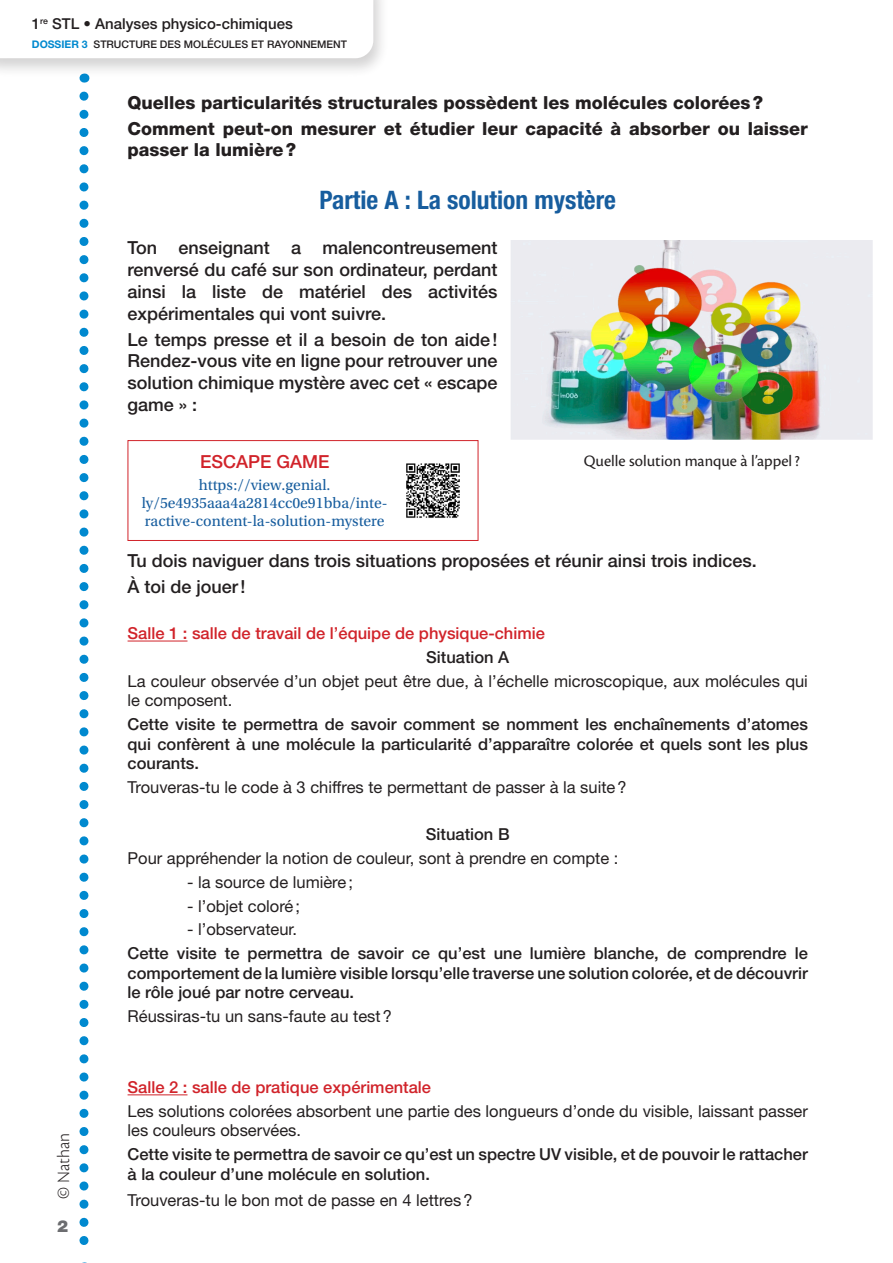
<style>
.page{position:relative;width:893px;height:1263px;background:#fff}
.page>*{position:absolute;margin:0;border:0;box-sizing:border-box;transform-origin:0 0}
.Piste_d_étude{font:700 condensed 25.5px "Helvetica Neue LT Std";color:#175d9e}
.Tx_Consigne_Question{font:500 18px/21.8px "Helvetica Neue LT Std";color:#231f20;text-align:justify}
.Tx_Consigne_Question-2{font:800 18px/21.8px "Helvetica Neue LT Std";color:#231f20}
.Tx_Consigne_Question-3{font:500 18px "Helvetica Neue LT Std";color:#d1232a}
.t1{font:300 18px "Cronos Pro";letter-spacing:-.005em;color:#231f20}
.Tx_Consigne_Question-4{font:500 16.5px/19.5px "Helvetica Neue LT Std";color:#231f20;text-align:justify}
.Tx_Consigne_Question-5{font:16.5px/19.5px "Helvetica Neue LT Std";color:#231f20}
.Tx_Consigne_Question-6{font:500 16.5px "Helvetica Neue LT Std";color:#d1232a}
.Légende{font:16.5px "Cronos Pro";color:#231f20}
.t2{font:900 16.5px "Helvetica Neue LT Std";color:#6c6d70}
.DOC_Source{font:15.75px/18px "Utopia Std";color:#175d9e;text-align:center}
.t3{font:500 15px "Helvetica Neue LT Std";color:#231f20}
.t4{font:500 10.5px "Helvetica Neue LT Std";color:#231f20}
.s1{font-weight:700;color:#0089cf}
</style>
<div class="page">
<svg style="left:79px;top:96px;width:9px;height:1167px"></svg>
<div style="left:0;top:0;width:389px;height:78px;background:#231f20;opacity:.2"></div>
<svg style="left:0;top:0;width:373px;height:58px"></svg>
<div style="left:128px;top:440px;width:350px;height:101px;border:1px solid #d1232a"></div>
<img style="left:406px;top:463px;width:54px;height:55px">
<hr style="left:128px;top:641px;width:59px;height:1px;background:#d1232a">
<hr style="left:128px;top:1094px;width:59px;height:1px;background:#d1232a">
<img style="left:511px;top:241px;width:362px;height:199px">
<p class="t3" style="left:32px;top:15px;width:262px">1<sup>re</sup> STL • Analyses physico-chimiques</p>
<p class="t4" style="left:32px;top:38px;width:317px"><span class="s1">DOSSIER 3</span> STRUCTURE DES MOLÉCULES ET RAYONNEMENT</p>
<p class="Tx_Consigne_Question-2" style="left:128px;top:91px;width:637px">Quelles particularités structurales possèdent les molécules colorées?</p>
<p class="Tx_Consigne_Question-2" style="left:128px;top:117px;width:682px">Comment peut-on mesurer et étudier leur capacité à absorber ou laisser passer la lumière?</p>
<p class="Piste_d_étude" style="left:319px;top:184px;width:298px">Partie A : La solution mystère</p>
<p class="Tx_Consigne_Question" style="left:128px;top:237px;width:371px">Ton enseignant a malencontreusement renversé du café sur son ordinateur, perdant ainsi la liste de matériel des activités expérimentales qui vont suivre.</p>
<p class="Tx_Consigne_Question" style="left:128px;top:328px;width:371px">Le temps presse et il a besoin de ton aide!<br>Rendez-vous vite en ligne pour retrouver une solution chimique mystère avec cet « escape game » :</p>
<p class="t1" style="left:53px;top:1198px;width:67px;rotate:-90deg">© Nathan</p>
<p class="t2" style="left:57px;top:1216px;width:13px">2</p>
<p class="Légende" style="left:584px;top:451px;width:217px">Quelle solution manque à l’appel?</p>
<p class="Tx_Consigne_Question-3" style="left:200px;top:451px;width:131px">ESCAPE GAME</p>
<p class="DOC_Source" style="left:142px;top:476px;width:247px">https://view.genial. ly/5e4935aaa4a2814cc0e91bba/inte&shy;ractive-content-la-solution-mystere</p>
<p class="Tx_Consigne_Question" style="left:128px;top:549px;width:631px">Tu dois naviguer dans trois situations proposées et réunir ainsi trois indices.</p>
<p class="Tx_Consigne_Question" style="left:128px;top:575px;width:119px">À toi de jouer!</p>
<p class="Tx_Consigne_Question-6" style="left:128px;top:624px;width:419px">Salle 1 : salle de travail de l’équipe de physique-chimie</p>
<p class="Tx_Consigne_Question-4" style="left:426px;top:647px;width:85px">Situation A</p>
<p class="Tx_Consigne_Question-5" style="left:128px;top:671px;width:682px">La couleur observée d’un objet peut être due, à l’échelle microscopique, aux molécules qui le composent.</p>
<p class="Tx_Consigne_Question-4" style="left:128px;top:714px;width:682px">Cette visite te permettra de savoir comment se nomment les enchaînements d’atomes qui confèrent à une molécule la particularité d’apparaître colorée et quels sont les plus courants.</p>
<p class="Tx_Consigne_Question-5" style="left:128px;top:777px;width:501px">Trouveras-tu le code à 3 chiffres te permettant de passer à la suite?</p>
<p class="Tx_Consigne_Question-4" style="left:426px;top:825px;width:85px">Situation B</p>
<p class="Tx_Consigne_Question-5" style="left:128px;top:848px;width:492px">Pour appréhender la notion de couleur, sont à prendre en compte :</p>
<p class="Tx_Consigne_Question-5" style="left:187px;top:872px;width:167px">- la source de lumière;</p>
<p class="Tx_Consigne_Question-5" style="left:187px;top:896px;width:114px">- l’objet coloré;</p>
<p class="Tx_Consigne_Question-5" style="left:187px;top:919px;width:112px">- l’observateur.</p>
<p class="Tx_Consigne_Question-4" style="left:128px;top:943px;width:682px">Cette visite te permettra de savoir ce qu’est une lumière blanche, de comprendre le comportement de la lumière visible lorsqu’elle traverse une solution colorée, et de découvrir le rôle joué par notre cerveau.</p>
<p class="Tx_Consigne_Question-5" style="left:128px;top:1006px;width:266px">Réussiras-tu un sans-faute au test?</p>
<p class="Tx_Consigne_Question-6" style="left:128px;top:1077px;width:305px">Salle 2 : salle de pratique expérimentale</p>
<p class="Tx_Consigne_Question-5" style="left:128px;top:1101px;width:682px">Les solutions colorées absorbent une partie des longueurs d’onde du visible, laissant passer les couleurs observées.</p>
<p class="Tx_Consigne_Question-4" style="left:128px;top:1144px;width:682px">Cette visite te permettra de savoir ce qu’est un spectre UV visible, et de pouvoir le rattacher à la couleur d’une molécule en solution.</p>
<p class="Tx_Consigne_Question-5" style="left:128px;top:1190px;width:347px">Trouveras-tu le bon mot de passe en 4 lettres?</p>
</div>
